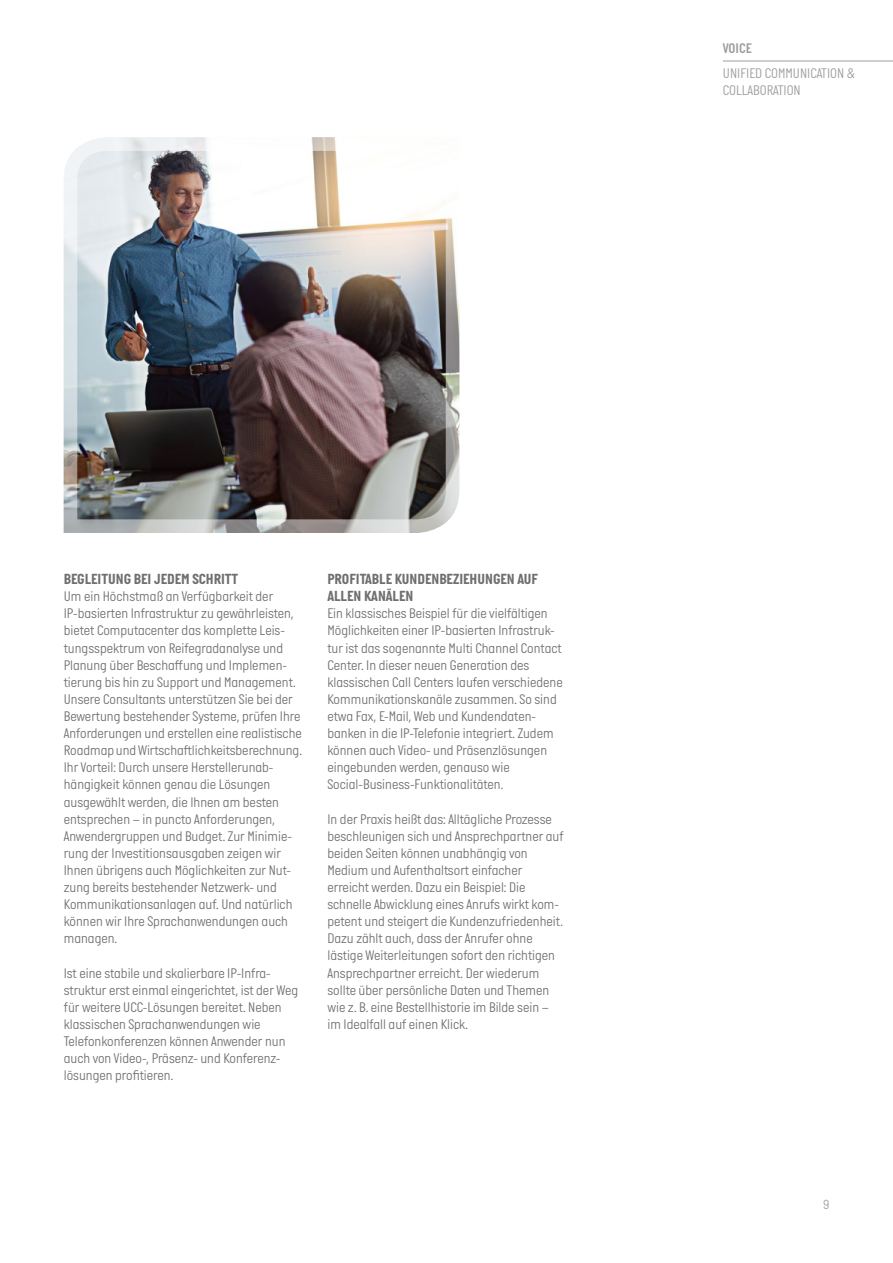
<style>
.page{position:relative;width:893px;height:1263px;background:#fff}
.page>*{position:absolute;margin:0;border:0;box-sizing:border-box;transform-origin:0 0}
.t1{font:700 15px/17.1px "Italian Plate No One";color:#706f6f}
.t2{font:300 14.25px/17.1px "Italian Plate No One";color:#706f6f}
.t3{font:300 14.25px/17.1px "Italian Plate No One";color:#9d9d9c}
.t4{font:14.25px "Italian Plate No One D Bd";color:#9d9d9c}
.t5{font:300 13.5px "Italian Plate No One";color:#9d9d9c}
</style>
<div class="page">
<img style="left:63px;top:137px;width:397px;height:396px">
<hr style="left:723px;top:61px;width:170px;height:1px;background:#9d9d9c">
<p class="t4" style="left:723px;top:41px;width:30px">VOICE</p>
<p class="t3" style="left:723px;top:65px;width:134px">UNIFIED COMMUNICATION &amp;<br>COLLABORATION</p>
<p class="t1" style="left:64px;top:570px;width:176px">BEGLEITUNG BEI JEDEM SCHRITT</p>
<p class="t2" style="left:64px;top:588px;width:240px">Um ein Höchstmaß an Verfügbarkeit der IP-basierten Infrastruktur zu gewährleisten, bietet Computacenter das komplette Leis&shy;tungsspektrum von Reifegradanalyse und Planung über Beschaffung und Implemen&shy;tierung bis hin zu Support und Management.<br>Unsere Consultants unterstützen Sie bei der Bewertung bestehender Systeme, prüfen Ihre Anforderungen und erstellen eine realistische Roadmap und Wirtschaftlichkeitsberechnung.<br>Ihr Vorteil: Durch unsere Herstellerunab&shy;hängigkeit können genau die Lösungen ausgewählt werden, die Ihnen am besten entsprechen – in puncto Anforderungen, Anwendergruppen und Budget. Zur Minimie&shy;rung der Investitionsausgaben zeigen wir Ihnen übrigens auch Möglichkeiten zur Nut&shy;zung bereits bestehender Netzwerk- und Kommunikationsanlagen auf. Und natürlich können wir Ihre Sprachanwendungen auch managen.</p>
<p class="t2" style="left:64px;top:965px;width:236px">Ist eine stabile und skalierbare IP-Infra&shy;struktur erst einmal eingerichtet, ist der Weg für weitere UCC-Lösungen bereitet. Neben klassischen Sprachanwendungen wie Telefonkonferenzen können Anwender nun auch von Video-, Präsenz- und Konferenz&shy;lösungen profitieren.</p>
<p class="t1" style="left:327px;top:570px;width:212px">PROFITABLE KUNDENBEZIEHUNGEN AUF<br>ALLEN KANÄLEN</p>
<p class="t2" style="left:327px;top:606px;width:237px">Ein klassisches Beispiel für die vielfältigen Möglichkeiten einer IP-basierten Infrastruk&shy;tur ist das sogenannte Multi Channel Contact Center. In dieser neuen Generation des klassischen Call Centers laufen verschiedene Kommunikationskanäle zusammen. So sind etwa Fax, E-Mail, Web und Kundendaten&shy;banken in die IP-Telefonie integriert. Zudem können auch Video- und Präsenzlösungen eingebunden werden, genauso wie Social-Business-Funktionalitäten.</p>
<p class="t2" style="left:327px;top:811px;width:238px">In der Praxis heißt das: Alltägliche Prozesse beschleunigen sich und Ansprechpartner auf beiden Seiten können unabhängig von Medium und Aufenthaltsort einfacher erreicht werden. Dazu ein Beispiel: Die schnelle Abwicklung eines Anrufs wirkt kom&shy;petent und steigert die Kundenzufriedenheit.<br>Dazu zählt auch, dass der Anrufer ohne lästige Weiterleitungen sofort den richtigen Ansprechpartner erreicht. Der wiederum sollte über persönliche Daten und Themen wie z. B. eine Bestellhistorie im Bilde sein – im Idealfall auf einen Klick.</p>
<p class="t5" style="left:823px;top:1197px;width:8px">9</p>
</div>
